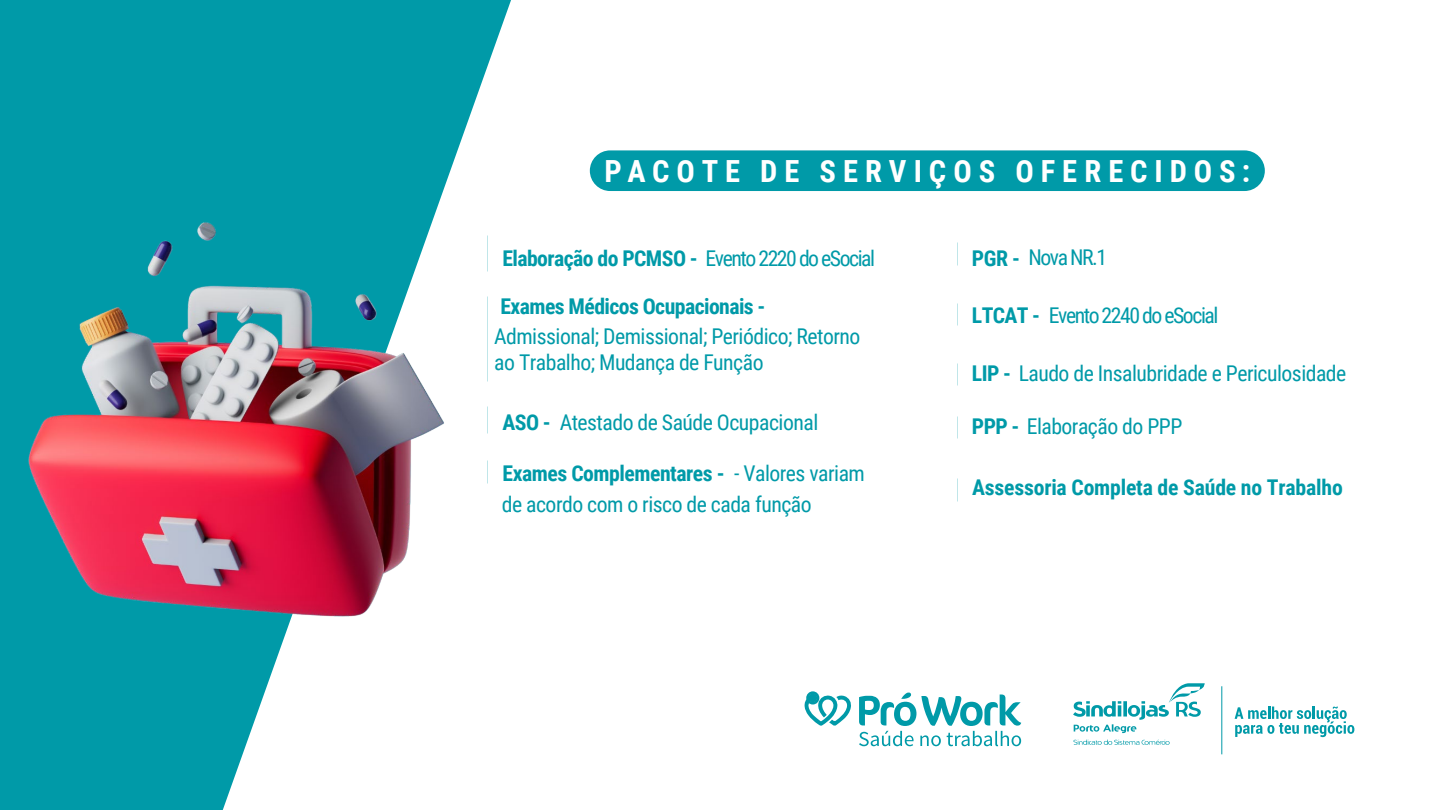
<style>
.page{position:relative;width:1440px;height:810px;background:#fff}
.page>*{position:absolute;margin:0;border:0;box-sizing:border-box;transform-origin:0 0}
.t1{font:700 30.53px "Roboto Condensed";letter-spacing:.23em;color:#fff}
.t2{font:21.75px/26.1px "Roboto Condensed";letter-spacing:-.025em;color:#009aa8}
.t3{font:21.75px "Roboto Condensed";letter-spacing:-.065em;color:#009aa8}
.t4{font:700 21.75px "Roboto Condensed";letter-spacing:-.01em;color:#009aa8}
.s1{font-weight:700}
</style>
<div class="page">
<svg style="left:0;top:0;width:511px;height:810px;fill:#009aa8"></svg>
<svg style="left:1073px;top:683px;width:132px;height:62px"></svg>
<svg style="left:1235px;top:706px;width:119px;height:31px"></svg>
<svg style="left:859px;top:693px;width:162px;height:53px"></svg>
<svg style="left:804px;top:691px;width:47px;height:35px"></svg>
<div style="left:590px;top:150px;width:675px;height:41px;background:#009aa8;border-radius:20px"></div>
<img style="left:0;top:144px;width:511px;height:582px">
<h1 class="t1" style="left:605px;top:150px;width:647px">PACOTE DE SERVIÇOS OFERECIDOS:</h1>
<p class="t3" style="left:502px;top:243px;width:374px"><span class="s1">Elaboração do PCMSO -</span> Evento 2220 do eSocial</p>
<p class="t2" style="left:972px;top:244px;width:137px"><span class="s1">PGR -</span> Nova NR.1</p>
<p class="t3" style="left:972px;top:300px;width:248px"><span class="s1">LTCAT -</span> Evento 2240 do eSocial</p>
<p class="t4" style="left:501px;top:291px;width:266px">Exames Médicos Ocupacionais -</p>
<p class="t2" style="left:494px;top:322px;width:368px">Admissional; Demissional; Periódico; Retorno ao Trabalho; Mudança de Função</p>
<p class="t2" style="left:503px;top:409px;width:317px"><span class="s1">ASO -</span> Atestado de Saúde Ocupacional</p>
<p class="t2" style="left:502px;top:457px;width:365px;line-height:30.9px"><span class="s1">Exames Complementares -</span> - Valores variam de acordo com o risco de cada função</p>
<p class="t2" style="left:972px;top:359px;width:376px"><span class="s1">LIP -</span> Laudo de Insalubridade e Periculosidade</p>
<p class="t2" style="left:972px;top:412px;width:212px"><span class="s1">PPP -</span> Elaboração do PPP</p>
<p class="t4" style="left:972px;top:472px;width:372px">Assessoria Completa de Saúde no Trabalho</p>
</div>
